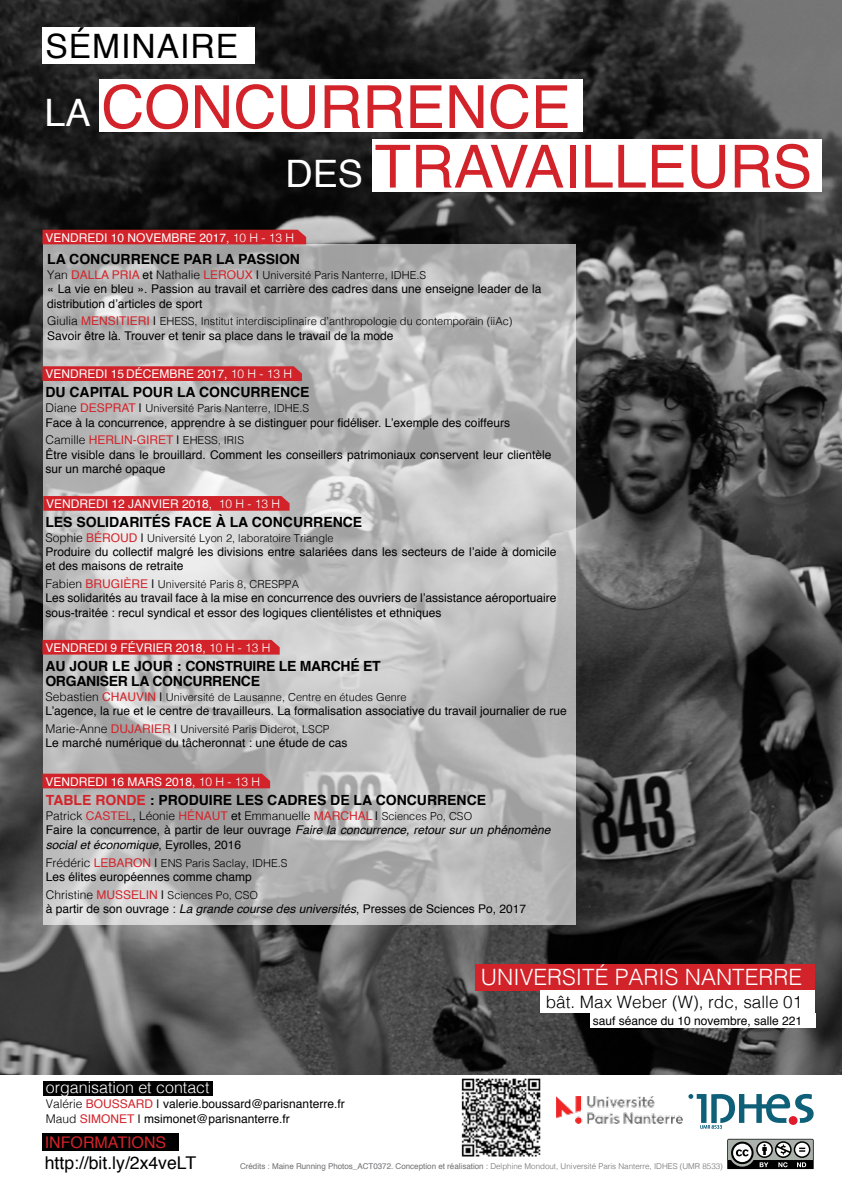
<style>
.page{position:relative;width:842px;height:1191px;background:#fff}
.page>*{position:absolute;margin:0;border:0;box-sizing:border-box;transform-origin:0 0}
.t1{font:59.5px "Helvetica";color:#d2232a}
.t2{font:33.6px "Helvetica";letter-spacing:.03em;color:#000}
.t3{font:300 22.5px "Helvetica";color:#fff}
.t4{font:17.6px "Helvetica";color:#000}
.t5{font:300 17.1px "Helvetica";color:#000}
.t6{font:300 16px "Helvetica";color:#fff}
.t7{font:16px "Helvetica";color:#d2232a}
.t8{font:700 14px "Helvetica";color:#000}
.t9{font:700 14px/15px "Helvetica";letter-spacing:-.02em;color:#000}
.t10{font:12px/14.4px "Helvetica";color:#000}
.t11{font:12px "Helvetica";color:#fff}
.t12{font:300 11px "Helvetica";color:#000}
.t13{font:8px "Helvetica";color:#6d6e71}
.s1{font-size:37.8px;color:#fff}
.s2{font-weight:300}
.s3{font-size:12px}
.s4{font-weight:400;font-size:12px;color:#d2232a}
.s5{font-weight:400;font-size:12px}
.s6{color:#d2232a}
.s7{font-weight:300;font-size:11px}
.s8{font-style:italic}
</style>
<div class="page">
<div style="left:43px;top:1133px;width:136px;height:18px;background:#000"></div>
<img style="left:461px;top:1078px;width:80px;height:79px">
<img style="left:0;top:0;width:842px;height:1074px">
<svg style="left:43px;top:245px;width:532px;height:680px;background:#bdbdbd"></svg>
<div style="left:373px;top:139px;width:449px;height:52px;background:#fff"></div>
<div style="left:99px;top:79px;width:484px;height:53px;background:#fff"></div>
<img style="left:557px;top:1096px;width:125px;height:27px">
<svg style="left:688px;top:1093px;width:126px;height:76px"></svg>
<div style="left:43px;top:1081px;width:169px;height:14px;background:#000"></div>
<svg style="left:43px;top:366px;width:259px;height:15px;background:#d1272d"></svg>
<svg style="left:43px;top:496px;width:247px;height:15px;background:#d1282f"></svg>
<div style="left:43px;top:640px;width:237px;height:14px;background:#d2232a"></div>
<svg style="left:43px;top:773px;width:227px;height:15px;background:#cf2a30"></svg>
<div style="left:43px;top:27px;width:212px;height:36px;background:#fff"></div>
<div style="left:476px;top:964px;width:339px;height:26px;background:#d2232a"></div>
<div style="left:541px;top:990px;width:274px;height:23px;background:#fff"></div>
<div style="left:43px;top:230px;width:263px;height:14px;background:#d2232a"></div>
<div style="left:590px;top:1013px;width:225px;height:14px;background:#fff"></div>
<h2 class="t2" style="left:45px;top:20px;width:194px">SÉMINAIRE</h2>
<h1 class="t1" style="left:45px;top:61px;width:528px"><span class="s1">LA</span> CONCURRENCE</h1>
<h1 class="t1" style="left:285px;top:121px;width:528px"><span class="s1">DES</span> TRAVAILLEURS</h1>
<p class="t11" style="left:45px;top:228px;width:250px">VENDREDI 10 NOVEMBRE 2017, <span class="s2">10 H - 13 H</span></p>
<p class="t8" style="left:47px;top:248px;width:254px">LA CONCURRENCE PAR LA PASSION</p>
<p class="t12" style="left:47px;top:265px;width:381px"><span class="s3">Yan</span> <span class="s4">DALLA PRIA</span> <span class="s5">et</span> <span class="s3">Nathalie</span> <span class="s4">LEROUX</span> <span class="s5">|</span> Université Paris Nanterre, IDHE.S</p>
<p class="t10" style="left:47px;top:282px;width:496px">« La vie en bleu ». Passion au travail et carrière des cadres dans une enseigne leader de la distribution d’articles de sport</p>
<p class="t12" style="left:47px;top:312px;width:467px"><span class="s3">Giulia</span> <span class="s4">MENSITIERI</span> <span class="s5">|</span> EHESS, Institut interdisciplinaire d’anthropologie du contemporain (iiAc)</p>
<p class="t10" style="left:47px;top:328px;width:348px">Savoir être là. Trouver et tenir sa place dans le travail de la mode</p>
<p class="t11" style="left:45px;top:365px;width:248px">VENDREDI 15 DÉCEMBRE 2017, <span class="s2">10 H - 13 H</span></p>
<p class="t8" style="left:45px;top:381px;width:266px">DU CAPITAL POUR LA CONCURRENCE</p>
<p class="t12" style="left:45px;top:399px;width:265px"><span class="s3">Diane</span> <span class="s4">DESPRAT</span> <span class="s5">|</span> Université Paris Nanterre, IDHE.S</p>
<p class="t10" style="left:45px;top:414px;width:466px;line-height:17.7px">Face à la concurrence, apprendre à se distinguer pour fidéliser. L’exemple des coiffeurs<br><span class="s2">Camille</span> <span class="s6">HERLIN-GIRET</span> | <span class="s7">EHESS, IRIS</span></p>
<p class="t10" style="left:45px;top:447px;width:507px">Être visible dans le brouillard. Comment les conseillers patrimoniaux conservent leur clientèle sur un marché opaque</p>
<p class="t8" style="left:45px;top:510px;width:318px">LES SOLIDARITÉS FACE À LA CONCURRENCE</p>
<p class="t12" style="left:45px;top:528px;width:290px"><span class="s3">Sophie</span> <span class="s4">BÉROUD</span> <span class="s5">|</span> Université Lyon 2, laboratoire Triangle</p>
<p class="t10" style="left:45px;top:545px;width:513px">Produire du collectif malgré les divisions entre salariées dans les secteurs de l’aide à domicile et des maisons de retraite</p>
<p class="t12" style="left:45px;top:575px;width:255px"><span class="s3">Fabien</span> <span class="s4">BRUGIÈRE</span> <span class="s5">|</span> Université Paris 8, CRESPPA</p>
<p class="t10" style="left:45px;top:591px;width:513px">Les solidarités au travail face à la mise en concurrence des ouvriers de l’assistance aéroportuaire sous-traitée : recul syndical et essor des logiques clientélistes et ethniques</p>
<p class="t11" style="left:46px;top:494px;width:235px">VENDREDI 12 JANVIER 2018, <span class="s2">10 H - 13 H</span></p>
<p class="t11" style="left:45px;top:638px;width:227px">VENDREDI 9 FÉVRIER 2018, <span class="s2">10 H - 13 H</span></p>
<p class="t9" style="left:45px;top:659px;width:337px">AU JOUR LE JOUR : CONSTRUIRE LE MARCHÉ ET<br>ORGANISER LA CONCURRENCE</p>
<p class="t12" style="left:45px;top:687px;width:363px"><span class="s3">Sebastien</span> <span class="s4">CHAUVIN</span> <span class="s5">|</span> Université de Lausanne, Centre en études Genre</p>
<p class="t10" style="left:45px;top:704px;width:523px">L’agence, la rue et le centre de travailleurs. La formalisation associative du travail journalier de rue</p>
<p class="t12" style="left:45px;top:719px;width:286px"><span class="s3">Marie-Anne</span> <span class="s4">DUJARIER</span> <span class="s5">|</span> Université Paris Diderot, LSCP</p>
<p class="t10" style="left:45px;top:736px;width:304px">Le marché numérique du tâcheronnat : une étude de cas</p>
<p class="t11" style="left:45px;top:772px;width:216px">VENDREDI 16 MARS 2018, <span class="s2">10 H - 13 H</span></p>
<p class="t8" style="left:46px;top:789px;width:442px"><span class="s6">TABLE RONDE</span> : PRODUIRE LES CADRES DE LA CONCURRENCE</p>
<p class="t10" style="left:46px;top:809px;width:506px"><span class="s2">Patrick</span> <span class="s6">CASTEL</span>, <span class="s2">Léonie</span> <span class="s6">HÉNAUT</span> et <span class="s2">Emmanuelle</span> <span class="s6">MARCHAL</span> | <span class="s7">Sciences Po, CSO<br></span>Faire la concurrence, à partir de leur ouvrage <span class="s8">Faire la concurrence, retour sur un phénomène social et économique</span>, Eyrolles, 2016</p>
<p class="t12" style="left:46px;top:853px;width:243px"><span class="s3">Frédéric</span> <span class="s4">LEBARON</span> <span class="s5">|</span> ENS Paris Saclay, IDHE.S</p>
<p class="t10" style="left:46px;top:870px;width:208px">Les élites européennes comme champ</p>
<p class="t12" style="left:46px;top:885px;width:214px"><span class="s3">Christine</span> <span class="s4">MUSSELIN</span> <span class="s5">|</span> Sciences Po, CSO</p>
<p class="t10" style="left:46px;top:902px;width:482px">à partir de son ouvrage : <span class="s8">La grande course des universités</span>, Presses de Sciences Po, 2017</p>
<h3 class="t3" style="left:481px;top:958px;width:323px">UNIVERSITÉ PARIS NANTERRE</h3>
<h3 class="t5" style="left:546px;top:987px;width:258px">bât. Max Weber (W), rdc, salle 01</h3>
<h3 class="t6" style="left:46px;top:1073px;width:165px">organisation et contact</h3>
<p class="t10" style="left:46px;top:1096px;width:300px;line-height:15.1px"><span class="s2">Valérie</span> <span class="s6">BOUSSARD</span> | valerie.boussard@parisnanterre.fr<br><span class="s2">Maud</span> <span class="s6">SIMONET</span> | msimonet@parisnanterre.fr</p>
<h3 class="t7" style="left:45px;top:1129px;width:123px">INFORMATIONS</h3>
<p class="t10" style="left:593px;top:1013px;width:211px">sauf séance du 10 novembre, salle 221</p>
<h3 class="t4" style="left:45px;top:1149px;width:153px">http://bit.ly/2x4veLT</h3>
<p class="t13" style="left:240px;top:1159px;width:484px">Crédits : Maine Running Photos_ACT0372. Conception et réalisation : <span class="s2">Delphine Mondout, Université Paris Nanterre, IDHES (UMR 8533)</span></p>
</div>
